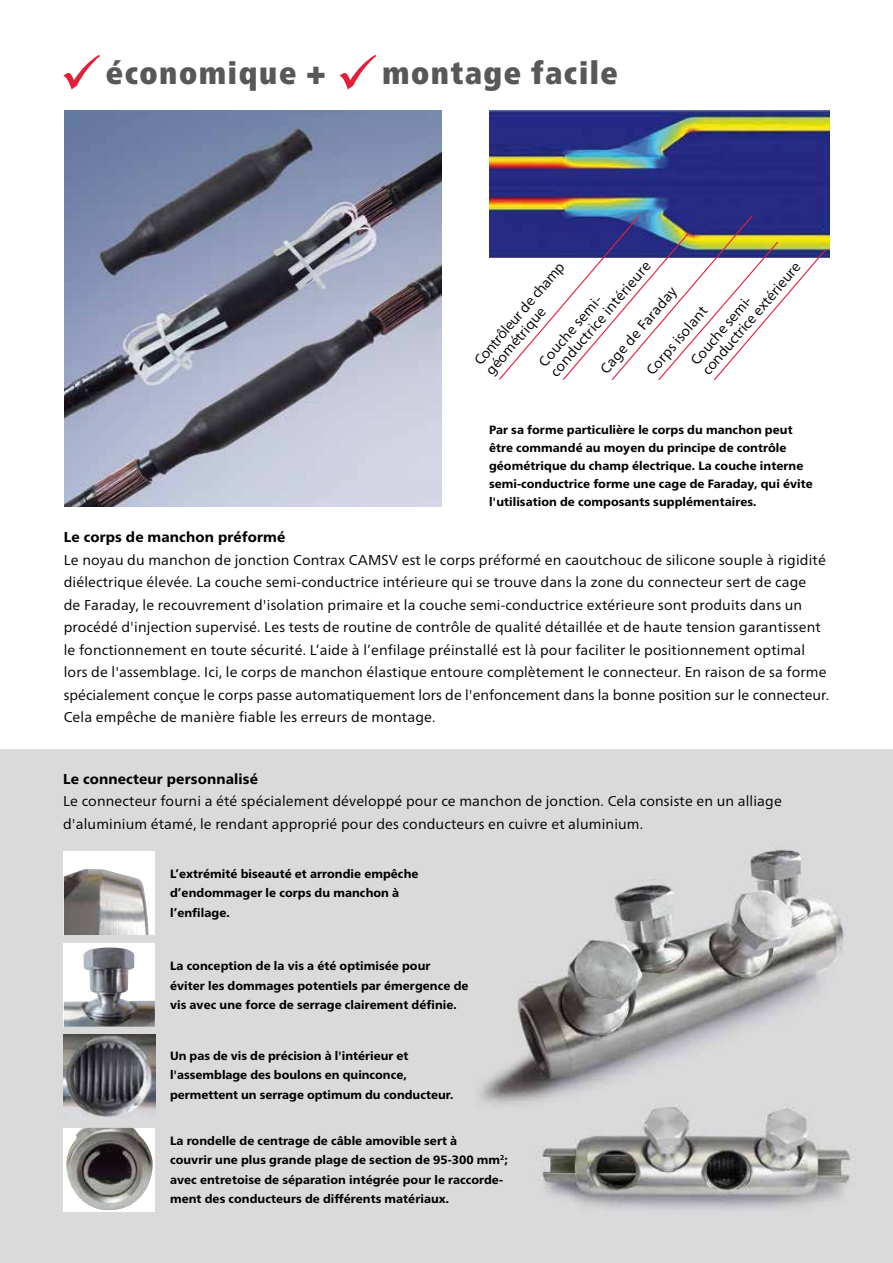
<style>
.page{position:relative;width:893px;height:1263px;background:#fff}
.page>*{position:absolute;margin:0;border:0;box-sizing:border-box;transform-origin:0 0}
.t1{font:900 condensed 31.5px "Frutiger Neue LTW1 G";letter-spacing:.05em;color:#58585a}
.t2{font:14.25px/22.5px "Frutiger Neue LTW1 G";letter-spacing:.01em;color:#000}
.t3{font:800 14.25px "Frutiger Neue LTW1 G";letter-spacing:.01em;color:#000}
.t4{font:800 12px/19.5px "Frutiger Neue LTW1 G";letter-spacing:.005em;color:#000}
.s1{color:#e41f39}
</style>
<div class="page">
<img style="left:0;top:750px;width:893px;height:513px">
<div style="left:64px;top:1128px;width:91px;height:84px;background:#fff"></div>
<img style="left:66px;top:1128px;width:87px;height:82px">
<img style="left:64px;top:111px;width:378px;height:395px">
<div style="left:64px;top:943px;width:91px;height:84px;background:#fff"></div>
<img style="left:64px;top:947px;width:91px;height:80px">
<img style="left:64px;top:1034px;width:91px;height:84px">
<div style="left:64px;top:851px;width:91px;height:83px;background:#fff"></div>
<img style="left:64px;top:869px;width:85px;height:66px">
<img style="left:489px;top:111px;width:340px;height:147px">
<svg style="left:498px;top:214px;width:330px;height:167px"></svg>
<h1 class="t1" style="left:60px;top:49px;width:560px"><span class="s1">✓</span>économique + <span class="s1">✓</span>montage facile</h1>
<p class="t2" style="left:535px;top:359px;width:148px;line-height:14.7px;rotate:-49deg">Couche semi&shy;conductrice intérieure</p>
<p class="t2" style="left:470px;top:357px;width:132px;line-height:15px;rotate:-49deg">Contrôleur de champ géométrique</p>
<p class="t2" style="left:695px;top:364px;width:144px;rotate:-49deg">conductrice extérieure</p>
<p class="t2" style="left:593px;top:363px;width:111px;rotate:-49deg">Cage de Faraday</p>
<p class="t2" style="left:662px;top:335px;width:89px;line-height:26.8px;text-indent:-37px;rotate:-49deg">Corps isolant<br>Couche semi-</p>
<p class="t4" style="left:489px;top:420px;width:325px;line-height:18px">Par sa forme particulière le corps du manchon peut être commandé au moyen du principe de contrôle géométrique du champ électrique. La couche interne semi-conductrice forme une cage de Faraday, qui évite l'utilisation de composants supplémentaires.</p>
<p class="t3" style="left:64px;top:527px;width:223px">Le corps de manchon préformé</p>
<p class="t2" style="left:64px;top:548px;width:767px">Le noyau du manchon de jonction Contrax CAMSV est le corps préformé en caoutchouc de silicone souple à rigidité diélectrique élevée. La couche semi-conductrice intérieure qui se trouve dans la zone du connecteur sert de cage<br>de Faraday, le recouvrement d'isolation primaire et la couche semi-conductrice extérieure sont produits dans un procédé d'injection supervisé. Les tests de routine de contrôle de qualité détaillée et de haute tension garantissent le fonctionnement en toute sécurité. L’aide à l’enfilage préinstallé est là pour faciliter le positionnement optimal lors de l'assemblage. Ici, le corps de manchon élastique entoure complètement le connecteur. En raison de sa forme spécialement conçue le corps passe automatiquement lors de l'enfoncement dans la bonne position sur le connecteur.<br>Cela empêche de manière fiable les erreurs de montage.</p>
<p class="t3" style="left:63px;top:768px;width:196px">Le connecteur personnalisé</p>
<p class="t2" style="left:63px;top:789px;width:720px">Le connecteur fourni a été spécialement développé pour ce manchon de jonction. Cela consiste en un alliage d'aluminium étamé, le rendant approprié pour des conducteurs en cuivre et aluminium.</p>
<p class="t4" style="left:170px;top:863px;width:250px">L’extrémité biseauté et arrondie empêche d’endommager le corps du manchon à l’enfilage.</p>
<p class="t4" style="left:170px;top:955px;width:300px">La conception de la vis a été optimisée pour<br>éviter les dommages potentiels par émergence de vis avec une force de serrage clairement définie.</p>
<p class="t4" style="left:170px;top:1045px;width:285px">Un pas de vis de précision à l'intérieur et l'assemblage des boulons en quinconce, permettent un serrage optimum du conducteur.</p>
<p class="t4" style="left:170px;top:1130px;width:339px">La rondelle de centrage de câble amovible sert à<br>couvrir une plus grande plage de section de 95-300 mm<sup>2</sup>; avec entretoise de séparation intégrée pour le raccorde&shy;ment des conducteurs de différents matériaux.</p>
</div>
